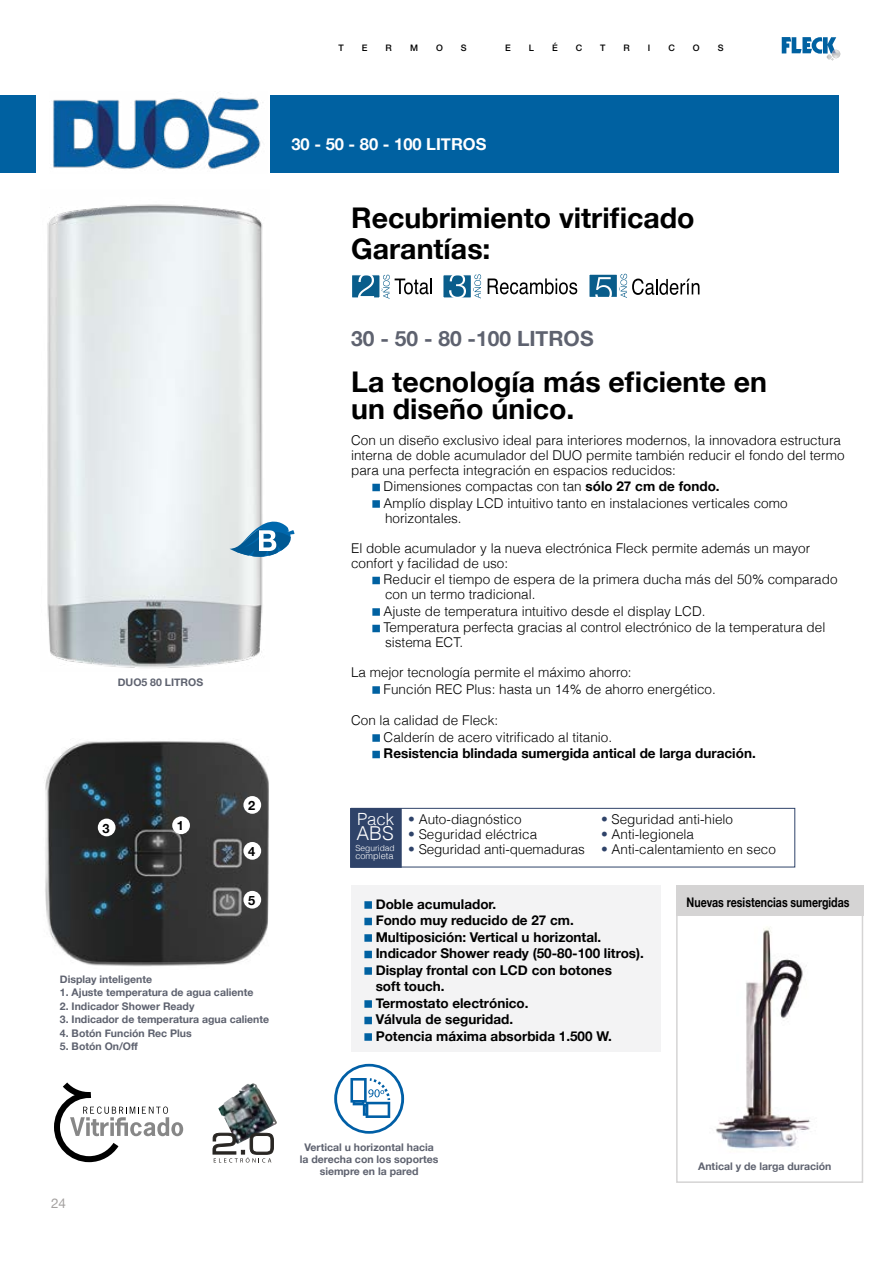
<style>
.page{position:relative;width:893px;height:1263px;background:#fff}
.page>*{position:absolute;margin:0;border:0;box-sizing:border-box;transform-origin:0 0}
.t1{font:700 28.5px/27px "Helvetica Neue";color:#000}
.t2{font:700 21px "Helvetica Neue";color:#5e626f}
.t3{font:300 19.2px "Helvetica";color:#fff}
.t4{font:300 16.8px "Helvetica";color:#fff}
.t5{font:700 16.5px "Helvetica Neue";color:#fff}
.t6{font:300 13.5px/15px "Helvetica";color:#000}
.t7{font:700 13.5px/16.5px "Helvetica Neue";color:#000}
.t8{font:13.5px "Helvetica Neue";color:#a4a1a0}
.t9{font:700 13.2px "Helvetica Neue";color:#000;scale:.8 1}
.t10{font:700 12.75px "Helvetica Neue";color:#000}
.t11{font:700 10.5px/12px "Helvetica Neue";color:#5e626f;text-align:center}
.t12{font:300 9.15px "Helvetica";color:#fff}
.t13{font:500 9px "Helvetica Neue";color:#000}
.t14{font:300 8.4px "Helvetica";color:#fff}
.s1{font-family:"Helvetica Neue";font-weight:700}
.s2{color:#2f4369}
</style>
<div class="page">
<svg style="left:782px;top:37px;width:58px;height:23px"></svg>
<img style="left:47px;top:204px;width:216px;height:464px">
<div style="left:0;top:96px;width:838px;height:77px;background:#0061a1"></div>
<div style="left:37px;top:82px;width:233px;height:104px;background:#fff"></div>
<svg style="left:372px;top:484px;width:8px;height:7px"></svg>
<svg style="left:372px;top:500px;width:8px;height:8px"></svg>
<svg style="left:372px;top:577px;width:8px;height:7px"></svg>
<svg style="left:372px;top:608px;width:8px;height:8px"></svg>
<svg style="left:372px;top:625px;width:8px;height:7px"></svg>
<svg style="left:372px;top:686px;width:8px;height:8px"></svg>
<svg style="left:372px;top:734px;width:8px;height:8px"></svg>
<svg style="left:372px;top:751px;width:8px;height:7px"></svg>
<img style="left:218px;top:1083px;width:59px;height:49px">
<svg style="left:212px;top:1132px;width:62px;height:30px"></svg>
<svg style="left:54px;top:1082px;width:129px;height:81px"></svg>
<svg style="left:334px;top:1064px;width:70px;height:70px"></svg>
<div style="left:337px;top:1066px;width:64px;height:65px;background:#fff;border-radius:50%"></div>
<svg style="left:350px;top:1078px;width:40px;height:40px"></svg>
<div style="left:351px;top:885px;width:310px;height:167px;background:#f3f3f4"></div>
<svg style="left:364px;top:901px;width:8px;height:8px"></svg>
<svg style="left:364px;top:918px;width:8px;height:7px"></svg>
<svg style="left:364px;top:934px;width:8px;height:8px"></svg>
<svg style="left:364px;top:951px;width:8px;height:7px"></svg>
<svg style="left:364px;top:967px;width:8px;height:8px"></svg>
<svg style="left:364px;top:1000px;width:8px;height:8px"></svg>
<svg style="left:364px;top:1017px;width:8px;height:7px"></svg>
<svg style="left:364px;top:1033px;width:8px;height:8px"></svg>
<img style="left:45px;top:741px;width:224px;height:226px">
<div style="left:172px;top:816px;width:18px;height:18px;background:#fff;border-radius:50%"></div>
<div style="left:243px;top:796px;width:18px;height:18px;background:#fff;border-radius:50%"></div>
<div style="left:98px;top:818px;width:18px;height:18px;background:#fff;border-radius:50%"></div>
<div style="left:243px;top:842px;width:18px;height:18px;background:#fff;border-radius:50%"></div>
<div style="left:243px;top:891px;width:18px;height:17px;background:#fff;border-radius:50%"></div>
<div style="left:676px;top:889px;width:187px;height:294px;border:2px solid #d5d4d4"></div>
<img style="left:716px;top:927px;width:95px;height:222px">
<div style="left:676px;top:885px;width:187px;height:31px;background:#d5d4d4"></div>
<div style="left:350px;top:808px;width:52px;height:60px;background:#2f4369;border:2px solid #2f4369"></div>
<div style="left:351px;top:808px;width:444px;height:59px;border:1px solid #2f4369"></div>
<svg style="left:230px;top:521px;width:64px;height:37px"></svg>
<img style="left:53px;top:97px;width:210px;height:72px">
<div style="left:351px;top:275px;width:29px;height:23px;background:#095d8b"></div>
<div style="left:351px;top:274px;width:30px;height:25px;border:1px solid #fff"></div>
<svg style="left:358px;top:274px;width:16px;height:24px"></svg>
<svg style="left:473px;top:274px;width:8px;height:24px"></svg>
<div style="left:443px;top:275px;width:28px;height:23px;background:#095d8b"></div>
<div style="left:442px;top:274px;width:30px;height:25px;border:1px solid #fff"></div>
<svg style="left:449px;top:274px;width:17px;height:25px"></svg>
<svg style="left:382px;top:275px;width:50px;height:24px"></svg>
<svg style="left:488px;top:278px;width:89px;height:16px"></svg>
<div style="left:589px;top:274px;width:28px;height:23px;background:#095d8b"></div>
<div style="left:588px;top:273px;width:30px;height:25px;border:1px solid #fff"></div>
<svg style="left:595px;top:277px;width:17px;height:21px"></svg>
<svg style="left:619px;top:274px;width:80px;height:24px"></svg>
<p class="t13" style="left:339px;top:43px;width:7px">T</p>
<p class="t13" style="left:362px;top:43px;width:7px">E</p>
<p class="t13" style="left:386px;top:43px;width:8px">R</p>
<p class="t13" style="left:410px;top:43px;width:10px">M</p>
<p class="t13" style="left:436px;top:43px;width:8px">O</p>
<p class="t13" style="left:461px;top:43px;width:7px">S</p>
<p class="t13" style="left:505px;top:43px;width:7px">E</p>
<p class="t13" style="left:529px;top:43px;width:7px">L</p>
<p class="t13" style="left:552px;top:43px;width:7px">É</p>
<p class="t13" style="left:576px;top:43px;width:8px">C</p>
<p class="t13" style="left:600px;top:43px;width:7px">T</p>
<p class="t13" style="left:623px;top:43px;width:8px">R</p>
<p class="t13" style="left:648px;top:43px;width:4px">I</p>
<p class="t13" style="left:668px;top:43px;width:8px">C</p>
<p class="t13" style="left:693px;top:43px;width:8px">O</p>
<p class="t13" style="left:718px;top:43px;width:7px">S</p>
<p class="t5" style="left:291px;top:131px;width:197px">30 - 50 - 80 - 100 LITROS</p>
<h1 class="t1" style="left:351px;top:202px;width:345px;line-height:31.5px">Recubrimiento vitrificado<br>Garantías:</h1>
<p class="t11" style="left:118px;top:677px;width:87px">DUO5 80 LITROS</p>
<p class="t10" style="left:103px;top:818px;width:9px">3</p>
<p class="t10" style="left:177px;top:816px;width:9px">1</p>
<p class="t10" style="left:248px;top:795px;width:9px">2</p>
<p class="t10" style="left:248px;top:841px;width:9px">4</p>
<p class="t10" style="left:248px;top:890px;width:9px">5</p>
<p class="t11" style="left:60px;top:973px;width:94px">Display inteligente</p>
<p class="t11" style="left:60px;top:986px;width:195px">1. Ajuste temperatura de agua caliente</p>
<p class="t11" style="left:60px;top:1000px;width:136px">2. Indicador Shower Ready</p>
<p class="t11" style="left:60px;top:1013px;width:211px">3. Indicador de temperatura agua caliente</p>
<p class="t11" style="left:60px;top:1027px;width:133px">4. Botón Función Rec Plus</p>
<p class="t11" style="left:60px;top:1040px;width:79px">5. Botón On/Off</p>
<h2 class="t2" style="left:351px;top:322px;width:244px">30 - 50 - 80 -100 LITROS</h2>
<h1 class="t1" style="left:351px;top:369px;width:417px">La tecnología más eficiente en un diseño único.</h1>
<p class="t6" style="left:351px;top:432px;width:495px">Con un diseño exclusivo ideal para interiores modernos, la innovadora estructura interna de doble acumulador del DUO permite también reducir el fondo del termo para una perfecta integración en espacios reducidos:</p>
<p class="t6" style="left:384px;top:478px;width:405px;line-height:16.5px">Dimensiones compactas con tan <span class="s1">sólo 27 cm de fondo.<br></span>Amplío display LCD intuitivo tanto en instalaciones verticales como</p>
<p class="t6" style="left:385px;top:510px;width:78px">horizontales.</p>
<p class="t6" style="left:351px;top:540px;width:461px">El doble acumulador y la nueva electrónica Fleck permite además un mayor confort y facilidad de uso:</p>
<p class="t6" style="left:384px;top:572px;width:455px">Reducir el tiempo de espera de la primera ducha más del 50% comparado con un termo tradicional.</p>
<p class="t6" style="left:384px;top:602px;width:443px;line-height:16.5px">Ajuste de temperatura intuitivo desde el display LCD.<br>Temperatura perfecta gracias al control electrónico de la temperatura del</p>
<p class="t6" style="left:385px;top:635px;width:80px">sistema ECT.</p>
<p class="t6" style="left:384px;top:664px;width:334px;line-height:16.5px;text-indent:-33px">La mejor tecnología permite el máximo ahorro:<br>Función REC Plus: hasta un 14% de ahorro energético.</p>
<p class="t6" style="left:384px;top:712px;width:230px;line-height:16.5px;text-indent:-33px">Con la calidad de Fleck:<br>Calderín de acero vitrificado al titanio.</p>
<p class="t7" style="left:384px;top:745px;width:374px">Resistencia blindada sumergida antical de larga duración.</p>
<p class="t4" style="left:357px;top:809px;width:39px">Pack</p>
<p class="t14" style="left:355px;top:843px;width:41px">Seguridad</p>
<p class="t12" style="left:355px;top:850px;width:40px">completa</p>
<h3 class="t3" style="left:356px;top:821px;width:39px">ABS</h3>
<p class="t6" style="left:408px;top:811px;width:115px"><span class="s2">•</span> Auto-diagnóstico</p>
<p class="t6" style="left:408px;top:826px;width:131px"><span class="s2">•</span> Seguridad eléctrica</p>
<p class="t6" style="left:408px;top:841px;width:178px"><span class="s2">•</span> Seguridad anti-quemaduras</p>
<p class="t6" style="left:601px;top:811px;width:134px"><span class="s2">•</span> Seguridad anti-hielo</p>
<p class="t6" style="left:601px;top:826px;width:95px"><span class="s2">•</span> Anti-legionela</p>
<p class="t6" style="left:601px;top:841px;width:176px"><span class="s2">•</span> Anti-calentamiento en seco</p>
<p class="t7" style="left:376px;top:896px;width:270px">Doble acumulador.<br>Fondo muy reducido de 27 cm.<br>Multiposición: Vertical u horizontal.<br>Indicador Shower ready (50-80-100 litros).<br>Display frontal con LCD con botones<br>soft touch.<br>Termostato electrónico.<br>Válvula de seguridad.<br>Potencia máxima absorbida 1.500 W.</p>
<p class="t9" style="left:686px;top:891px;width:205px">Nuevas resistencias sumergidas</p>
<p class="t8" style="left:51px;top:1193px;width:17px">24</p>
<p class="t11" style="left:300px;top:1141px;width:140px">Vertical u horizontal hacia la derecha con los soportes siempre en la pared</p>
<p class="t11" style="left:698px;top:1161px;width:135px">Antical y de larga duración</p>
</div>
